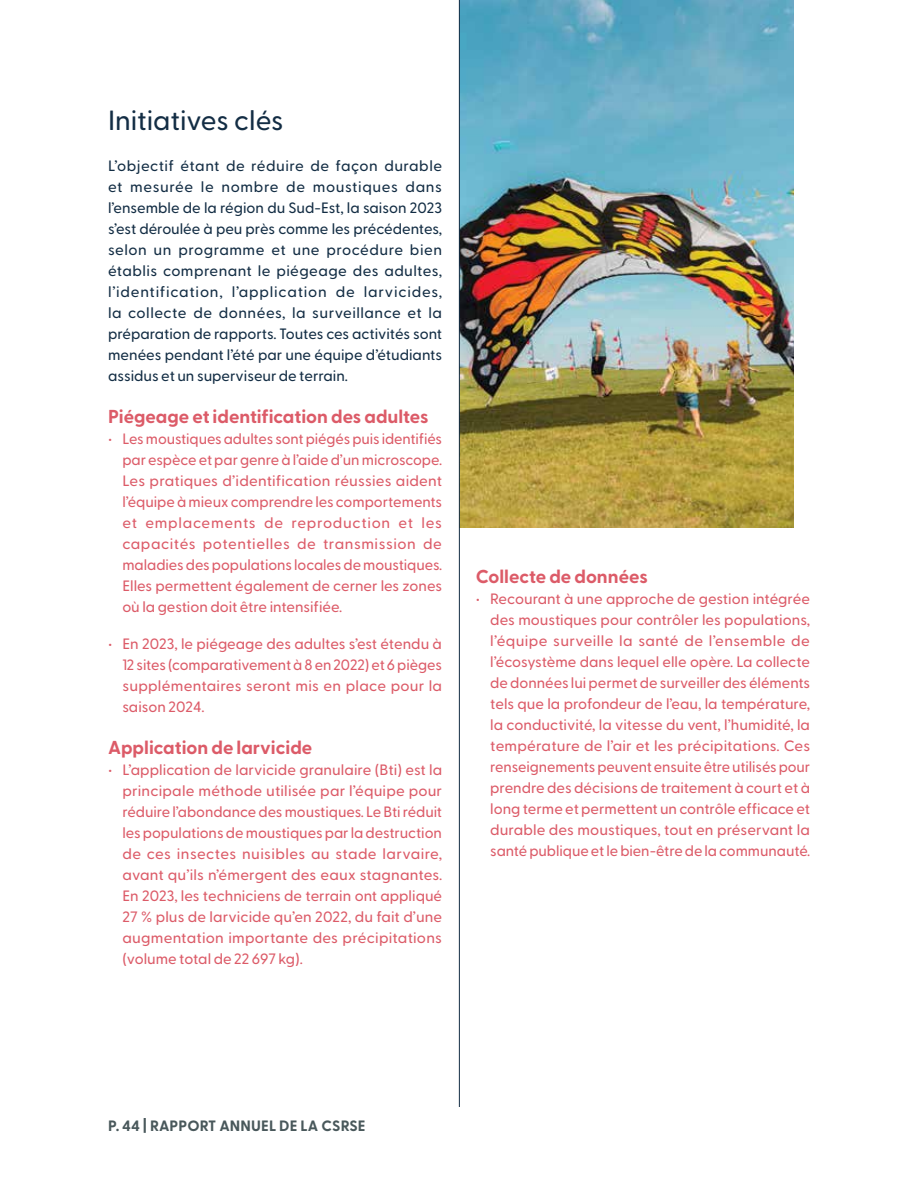
<style>
.page{position:relative;width:918px;height:1188px;background:#fff}
.page>*{position:absolute;margin:0;border:0;box-sizing:border-box;transform-origin:0 0}
.t1{font:500 27.75px "Greycliff CF";color:#132d44}
.t2{font:700 18.75px "Greycliff CF";color:#dc5b68}
.t3{font:500 15px/21px "Greycliff CF";color:#dc5b68;text-align:justify}
.t4{font:500 15px/21px "Greycliff CF";color:#132d44;text-align:justify}
.t5{font:700 15px "Greycliff CF";letter-spacing:.01em;color:#49585b}
</style>
<div class="page">
<img style="left:460px;top:0;width:333px;height:527px">
<hr style="left:459px;top:0;width:1px;height:1107px;background:#132d44">
<h1 class="t1" style="left:108px;top:100px;width:177px">Initiatives clés</h1>
<p class="t4" style="left:108px;top:155px;width:336px">L’objectif étant de réduire de façon durable et mesurée le nombre de moustiques dans l’ensemble de la région du Sud-Est, la saison 2023 s’est déroulée à peu près comme les précédentes, selon un programme et une procédure bien établis comprenant le piégeage des adultes, l’identification, l’application de larvicides, la collecte de données, la surveillance et la préparation de rapports. Toutes ces activités sont menées pendant l’été par une équipe d’étudiants assidus et un superviseur de terrain.</p>
<p class="t2" style="left:108px;top:402px;width:322px">Piégeage et identification des adultes</p>
<p class="t3" style="left:122px;top:427px;width:321px;text-indent:-14px">• Les moustiques adultes sont piégés puis identifiés par espèce et par genre à l’aide d’un microscope.<br>Les pratiques d’identification réussies aident l’équipe à mieux comprendre les comportements et emplacements de reproduction et les capacités potentielles de transmission de maladies des populations locales de moustiques.<br>Elles permettent également de cerner les zones où la gestion doit être intensifiée.</p>
<p class="t3" style="left:122px;top:633px;width:321px;text-indent:-14px">• En 2023, le piégeage des adultes s’est étendu à 12 sites (comparativement à 8 en 2022) et 6 pièges supplémentaires seront mis en place pour la saison 2024.</p>
<p class="t2" style="left:108px;top:733px;width:206px">Application de larvicide</p>
<p class="t3" style="left:122px;top:758px;width:322px;text-indent:-14px">• L’application de larvicide granulaire (Bti) est la principale méthode utilisée par l’équipe pour réduire l’abondance des moustiques. Le Bti réduit les populations de moustiques par la destruction de ces insectes nuisibles au stade larvaire, avant qu’ils n’émergent des eaux stagnantes.<br>En 2023, les techniciens de terrain ont appliqué 27 % plus de larvicide qu’en 2022, du fait d’une augmentation importante des précipitations (volume total de 22 697 kg).</p>
<p class="t2" style="left:476px;top:562px;width:173px">Collecte de données</p>
<p class="t3" style="left:490px;top:587px;width:321px;text-indent:-14px">• Recourant à une approche de gestion intégrée des moustiques pour contrôler les populations, l’équipe surveille la santé de l’ensemble de l’écosystème dans lequel elle opère. La collecte de données lui permet de surveiller des éléments tels que la profondeur de l’eau, la température, la conductivité, la vitesse du vent, l’humidité, la température de l’air et les précipitations. Ces renseignements peuvent ensuite être utilisés pour prendre des décisions de traitement à court et à long terme et permettent un contrôle efficace et durable des moustiques, tout en préservant la santé publique et le bien-être de la communauté.</p>
<p class="t5" style="left:108px;top:1115px;width:259px">P. 44 | RAPPORT ANNUEL DE LA CSRSE</p>
</div>
